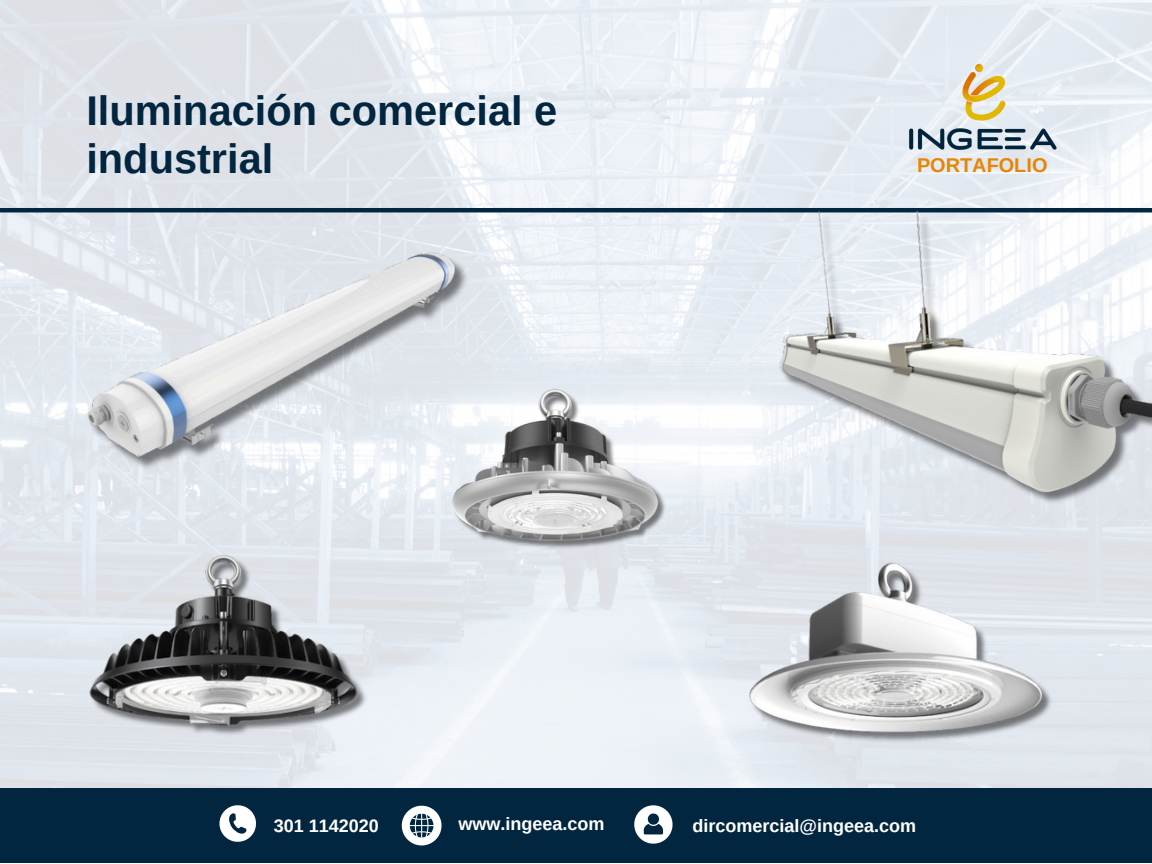
<style>
.page{position:relative;width:1152px;height:864px;background:#fff}
.page>*{position:absolute;margin:0;border:0;box-sizing:border-box;transform-origin:0 0}
.t1{font:700 41.55px/48.3px "Arimo";color:#022640}
.t2{font:700 19.95px "Arimo";color:#e78504}
.t3{font:700 18px "Arimo";color:#fff}
</style>
<div class="page">
<img style="left:0;top:0;width:1152px;height:788px">
<div style="left:0;top:788px;width:1152px;height:75px;background:#022640"></div>
<svg style="left:220px;top:805px;width:36px;height:37px"></svg>
<svg style="left:402px;top:806px;width:39px;height:39px"></svg>
<svg style="left:634px;top:805px;width:39px;height:38px"></svg>
<img style="left:899px;top:59px;width:166px;height:97px">
<hr style="left:0;top:208px;width:1152px;height:4px;background:#022640">
<img style="left:51px;top:541px;width:351px;height:247px">
<img style="left:720px;top:515px;width:358px;height:273px">
<img style="left:420px;top:334px;width:282px;height:282px">
<img style="left:771px;top:210px;width:381px;height:331px">
<img style="left:51px;top:167px;width:461px;height:374px">
<p class="t1" style="left:86px;top:86px;width:472px">Iluminación comercial e industrial</p>
<p class="t2" style="left:917px;top:154px;width:132px">PORTAFOLIO</p>
<p class="t3" style="left:274px;top:815px;width:107px">301 1142020</p>
<h1 class="t3" style="left:458px;top:813px;width:148px">www.ingeea.com</h1>
<p class="t3" style="left:693px;top:815px;width:225px">dircomercial@ingeea.com</p>
</div>
